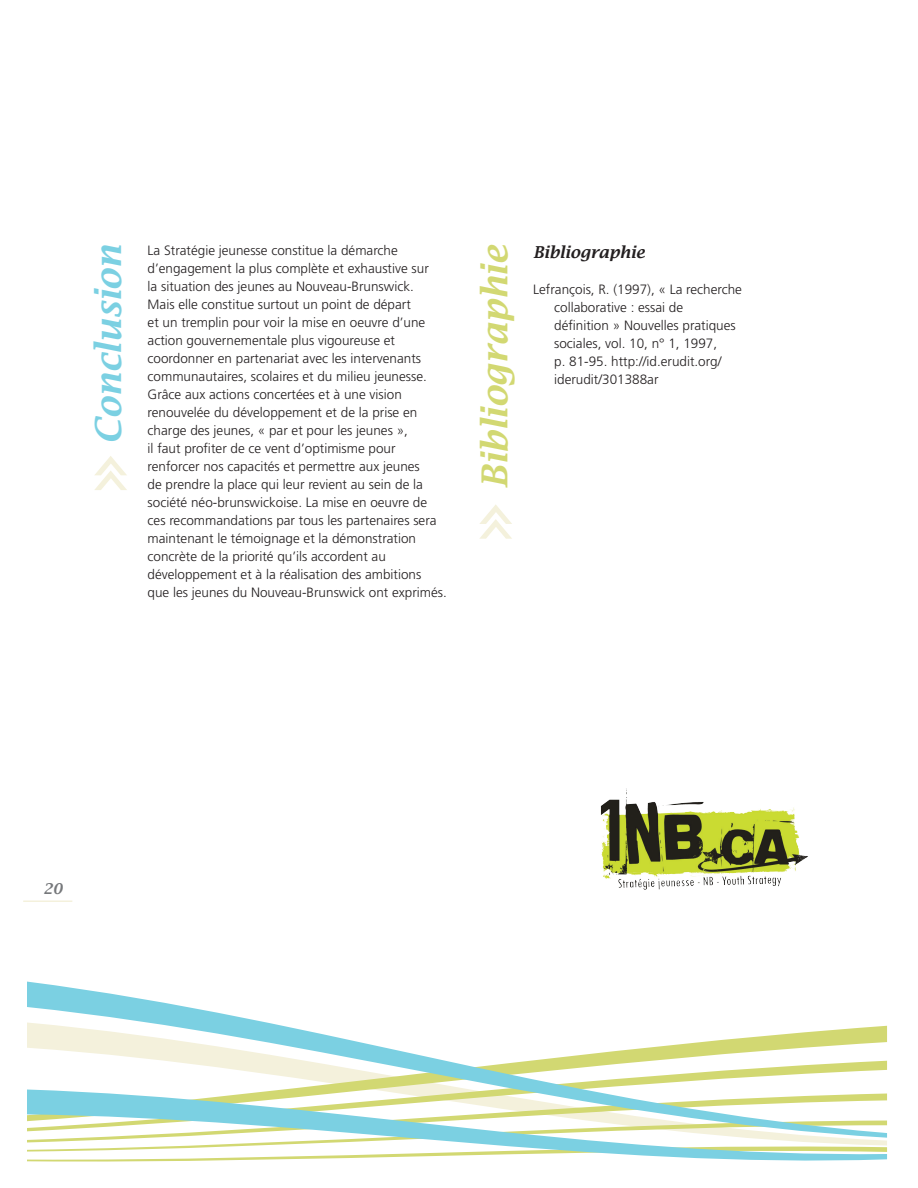
<style>
.page{position:relative;width:918px;height:1188px;background:#fff}
.page>*{position:absolute;margin:0;border:0;box-sizing:border-box;transform-origin:0 0}
.t1{font:italic 600 36px "Lucida Bright";color:#d2d872}
.t2{font:italic 600 36px "Lucida Bright";color:#7bd0e2}
.t3{font:italic 600 16.5px "Lucida Bright";color:#231f20}
.t4{font:italic 600 15px "Lucida Bright";color:#76787b}
.t5{font:300 13.5px/18px "Frutiger";color:#231f20}
</style>
<div class="page">
<hr style="left:23px;top:900px;width:49px;height:2px;background:#f4f1dc">
<svg style="left:94px;top:456px;width:33px;height:34px"></svg>
<svg style="left:479px;top:504px;width:33px;height:35px"></svg>
<svg style="left:27px;top:1138px;width:860px;height:24px"></svg>
<svg style="left:27px;top:982px;width:860px;height:156px"></svg>
<img style="left:600px;top:788px;width:208px;height:102px">
<p class="t2" style="left:86px;top:445px;width:201px;rotate:-90deg">Conclusion</p>
<p class="t1" style="left:473px;top:489px;width:245px;rotate:-90deg">Bibliographie</p>
<p class="t5" style="left:148px;top:242px;width:301px">La Stratégie jeunesse constitue la démarche d’engagement la plus complète et exhaustive sur<br>la situation des jeunes au Nouveau-Brunswick.<br>Mais elle constitue surtout un point de départ<br>et un tremplin pour voir la mise en oeuvre d’une action gouvernementale plus vigoureuse et coordonner en partenariat avec les intervenants communautaires, scolaires et du milieu jeunesse.<br>Grâce aux actions concertées et à une vision renouvelée du développement et de la prise en charge des jeunes, « par et pour les jeunes »,<br>il faut profiter de ce vent d’optimisme pour renforcer nos capacités et permettre aux jeunes<br>de prendre la place qui leur revient au sein de la société néo-brunswickoise. La mise en oeuvre de ces recommandations par tous les partenaires sera maintenant le témoignage et la démonstration concrète de la priorité qu’ils accordent au développement et à la réalisation des ambitions<br>que les jeunes du Nouveau-Brunswick ont exprimés.</p>
<p class="t3" style="left:533px;top:242px;width:113px">Bibliographie</p>
<p class="t5" style="left:554px;top:280px;width:189px;text-indent:-21px">Lefrançois, R. (1997), « La recherche collaborative : essai de<br>définition » Nouvelles pratiques sociales, vol. 10, n° 1, 1997,<br>p. 81-95. http://id.erudit.org/ iderudit/301388ar</p>
<p class="t4" style="left:43px;top:879px;width:21px">20</p>
</div>
